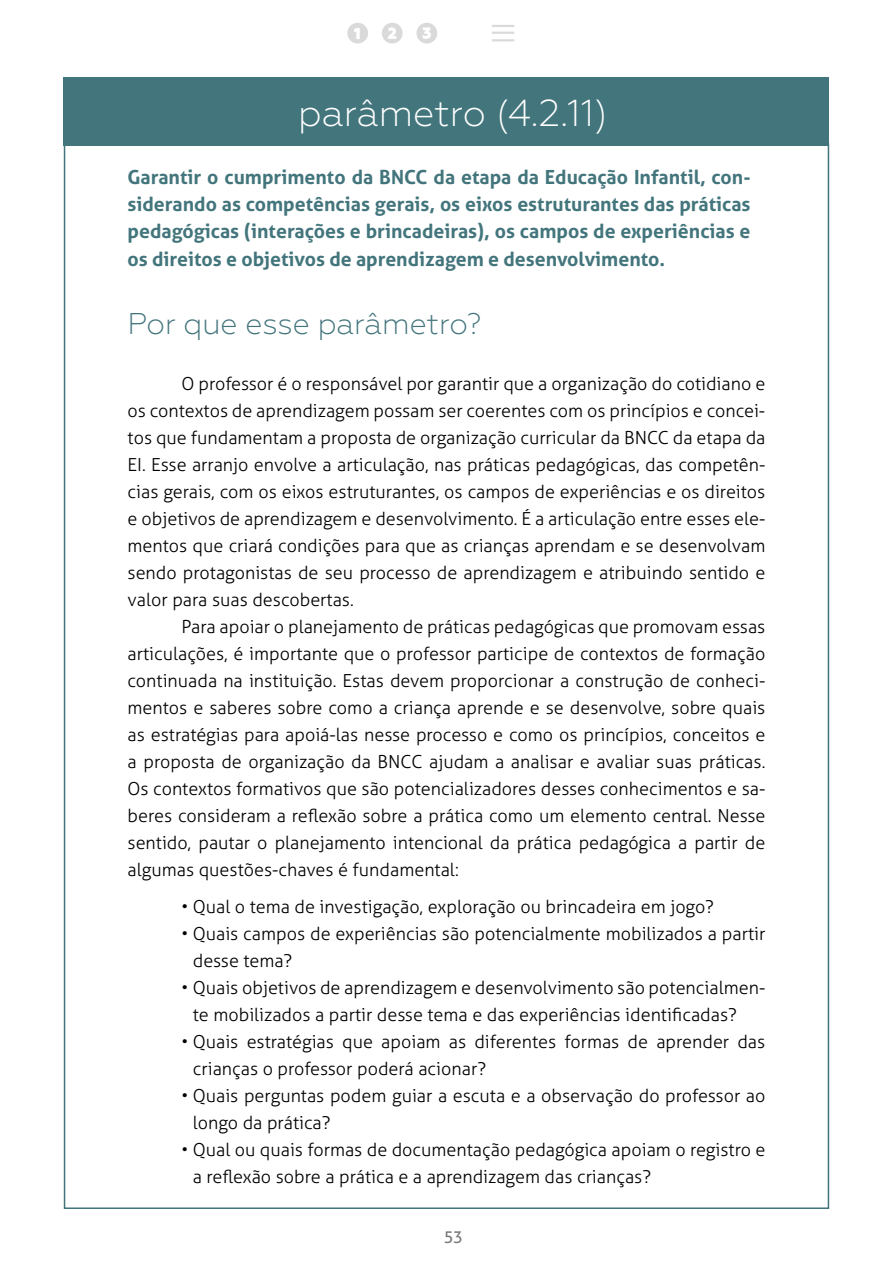
<style>
.page{position:relative;width:893px;height:1263px;background:#fff}
.page>*{position:absolute;margin:0;border:0;box-sizing:border-box;transform-origin:0 0}
.t1{font:300 37.5px "Geometria";color:#fff}
.t2{font:300 30px "Geometria";color:#43757c}
.t3{font:700 19.5px/27px "Aller";color:#43757c;text-align:justify}
.t4{font:300 18px/27px "Aller";color:#000}
.t5{font:16.5px "Aller";color:#575756}
</style>
<div class="page">
<div style="left:64px;top:77px;width:765px;height:69px;background:#43757c"></div>
<hr style="left:492px;top:39px;width:22px;height:2px;background:#dadada">
<hr style="left:492px;top:32px;width:22px;height:2px;background:#dadada">
<hr style="left:492px;top:25px;width:22px;height:2px;background:#dadada">
<div style="left:347px;top:23px;width:21px;height:21px;background:#dadada;border-radius:50%"></div>
<svg style="left:354px;top:28px;width:6px;height:11px"></svg>
<div style="left:382px;top:23px;width:21px;height:21px;background:#dadada;border-radius:50%"></div>
<svg style="left:388px;top:27px;width:8px;height:12px"></svg>
<div style="left:416px;top:23px;width:21px;height:21px;background:#dadada;border-radius:50%"></div>
<svg style="left:423px;top:27px;width:8px;height:12px"></svg>
<h1 class="t1" style="left:298px;top:92px;width:311px">parâmetro (4.2.11)</h1>
<p class="t3" style="left:128px;top:164px;width:624px">Garantir o cumprimento da BNCC da etapa da Educação Infantil, con&shy;siderando as competências gerais, os eixos estruturantes das práticas pedagógicas (interações e brincadeiras), os campos de experiências e os direitos e objetivos de aprendizagem e desenvolvimento.</p>
<h2 class="t2" style="left:128px;top:306px;width:355px">Por que esse parâmetro?</h2>
<p class="t4" style="left:128px;top:370px;width:639px;text-align:justify;text-indent:54px">O professor é o responsável por garantir que a organização do cotidiano e os contextos de aprendizagem possam ser coerentes com os princípios e concei&shy;tos que fundamentam a proposta de organização curricular da BNCC da etapa da EI. Esse arranjo envolve a articulação, nas práticas pedagógicas, das competên&shy;cias gerais, com os eixos estruturantes, os campos de experiências e os direitos e objetivos de aprendizagem e desenvolvimento. É a articulação entre esses ele&shy;mentos que criará condições para que as crianças aprendam e se desenvolvam sendo protagonistas de seu processo de aprendizagem e atribuindo sentido e valor para suas descobertas.</p>
<p class="t4" style="left:128px;top:613px;width:639px;text-align:justify;text-indent:54px">Para apoiar o planejamento de práticas pedagógicas que promovam essas articulações, é importante que o professor participe de contextos de formação continuada na instituição. Estas devem proporcionar a construção de conheci&shy;mentos e saberes sobre como a criança aprende e se desenvolve, sobre quais as estratégias para apoiá-las nesse processo e como os princípios, conceitos e a proposta de organização da BNCC ajudam a analisar e avaliar suas práticas.<br>Os contextos formativos que são potencializadores desses conhecimentos e sa&shy;beres consideram a reflexão sobre a prática como um elemento central. Nesse sentido, pautar o planejamento intencional da prática pedagógica a partir de algumas questões-chaves é fundamental:</p>
<p class="t4" style="left:182px;top:893px;width:534px">• Qual o tema de investigação, exploração ou brincadeira em jogo?</p>
<p class="t4" style="left:193px;top:920px;width:574px;text-indent:-11px">• Quais campos de experiências são potencialmente mobilizados a partir desse tema?</p>
<p class="t4" style="left:193px;top:974px;width:574px;text-indent:-11px">• Quais objetivos de aprendizagem e desenvolvimento são potencialmen&shy;te mobilizados a partir desse tema e das experiências identificadas?</p>
<p class="t4" style="left:193px;top:1028px;width:574px;text-indent:-11px">• Quais estratégias que apoiam as diferentes formas de aprender das crianças o professor poderá acionar?</p>
<p class="t4" style="left:193px;top:1082px;width:574px;text-indent:-11px">• Quais perguntas podem guiar a escuta e a observação do professor ao longo da prática?</p>
<p class="t4" style="left:193px;top:1136px;width:574px;text-indent:-11px">• Qual ou quais formas de documentação pedagógica apoiam o registro e a reflexão sobre a prática e a aprendizagem das crianças?</p>
<p class="t5" style="left:443px;top:1226px;width:21px">53</p>
</div>
